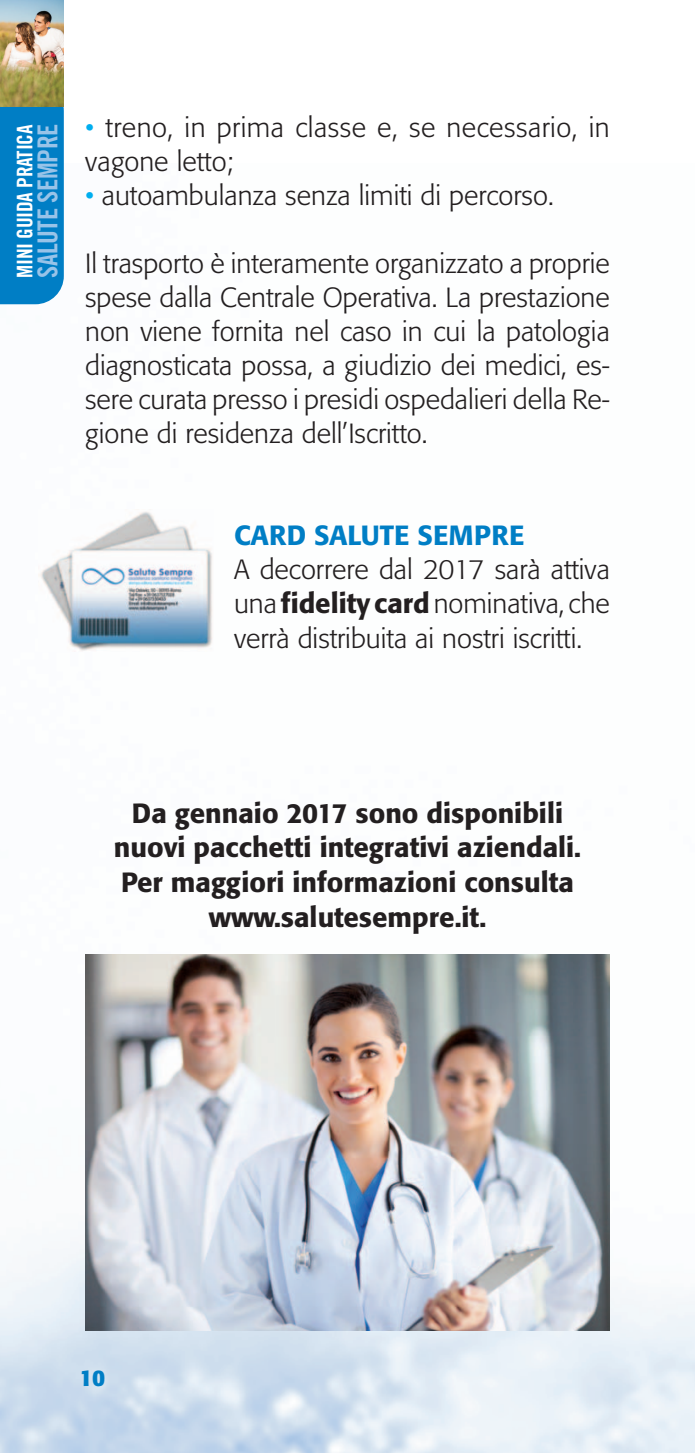
<style>
.page{position:relative;width:695px;height:1453px;background:#fff}
.page>*{position:absolute;margin:0;border:0;box-sizing:border-box;transform-origin:0 0}
.t1{font:300 27.5px/34px "Formata";color:#231f20;text-align:justify}
.t2{font:500 27.5px/34.5px "Formata";color:#231f20;text-align:center}
.t3{font:500 27.5px "Formata";color:#007ec5}
.t4{font:27.5px "Trade Gothic Bold Cond Twenty";letter-spacing:-.015em;color:#98c3e8}
.t5{font:700 22.5px "Formata";color:#007ec5}
.t6{font:21.5px "Trade Gothic Bold Cond Twenty";letter-spacing:-.015em;color:#fff}
.s1{color:#00aeef}
.s2{font-weight:500}
</style>
<div class="page">
<img style="left:0;top:304px;width:694px;height:1149px">
<div style="left:0;top:107px;width:64px;height:197px;background:#007ec5"></div>
<img style="left:0;top:0;width:64px;height:106px">
<img style="left:85px;top:954px;width:524px;height:376px">
<img style="left:38px;top:509px;width:175px;height:142px">
<p class="t6" style="left:17px;top:278px;width:155px;rotate:-90deg">MINI GUIDA PRATICA</p>
<p class="t4" style="left:38px;top:278px;width:156px;rotate:-90deg">SALUTE SEMPRE</p>
<p class="t1" style="left:85px;top:112px;width:526px"><span class="s1">•</span> treno, in prima classe e, se necessario, in vagone letto;</p>
<p class="t1" style="left:85px;top:180px;width:470px"><span class="s1">•</span> autoambulanza senza limiti di percorso.</p>
<p class="t1" style="left:85px;top:248px;width:526px">Il trasporto è interamente organizzato a proprie spese dalla Centrale Operativa. La prestazione non viene fornita nel caso in cui la patologia diagnosticata possa, a giudizio dei medici, es&shy;sere curata presso i presidi ospedalieri della Re&shy;gione di residenza dell’Iscritto.</p>
<p class="t3" style="left:234px;top:523px;width:292px">CARD SALUTE SEMPRE</p>
<p class="t1" style="left:234px;top:554px;width:377px">A decorrere dal 2017 sarà attiva una <span class="s2">fidelity card</span> nominativa, che verrà distribuita ai nostri iscritti.</p>
<p class="t2" style="left:114px;top:798px;width:468px">Da gennaio 2017 sono disponibili nuovi pacchetti integrativi aziendali.<br>Per maggiori informazioni consulta www.salutesempre.it.</p>
<p class="t5" style="left:80px;top:1368px;width:27px">10</p>
</div>
